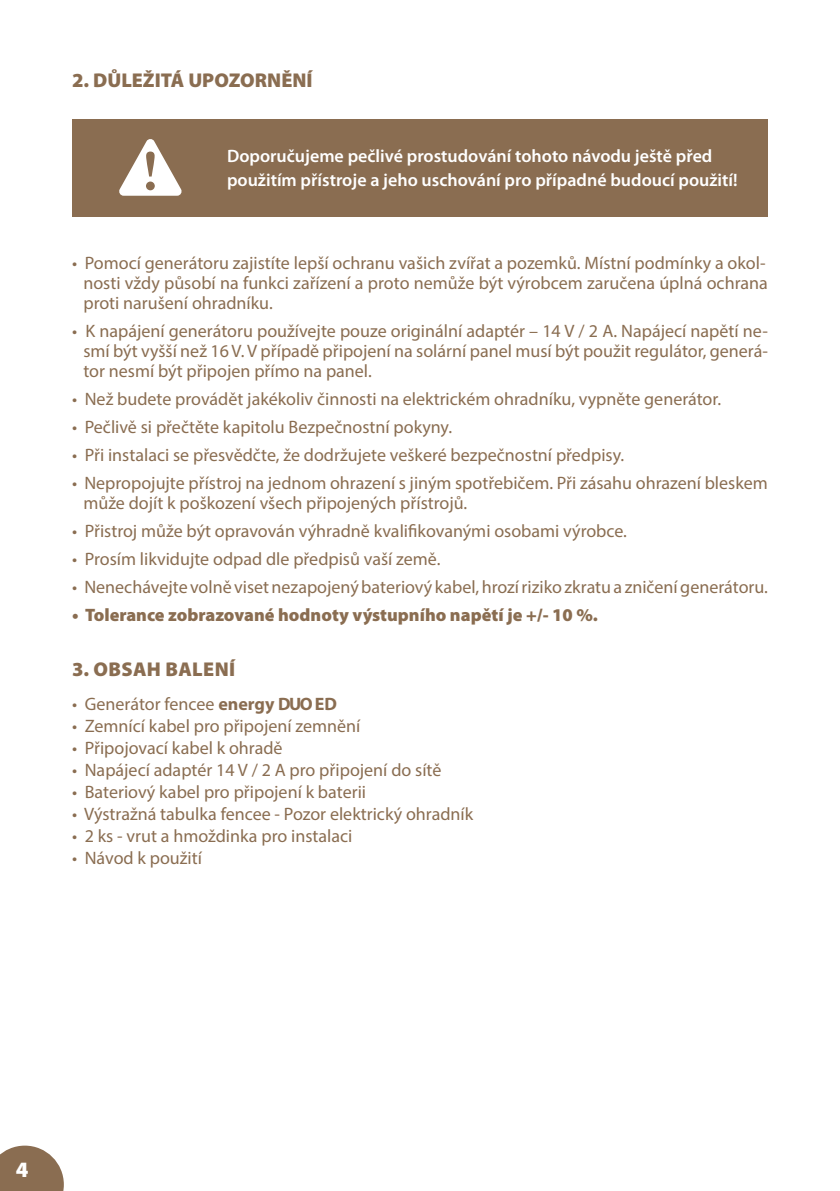
<style>
.page{position:relative;width:840px;height:1191px;background:#fff}
.page>*{position:absolute;margin:0;border:0;box-sizing:border-box;transform-origin:0 0}
.t1{font:900 22px "Myriad Pro";color:#fff}
.t2{font:900 20px "Myriad Pro";color:#8a6d51}
.t3{font:900 20px "Myriad Pro";letter-spacing:.02em;color:#8a6d51}
.t4{font:18px "Myriad Pro";color:#8a6d51}
.t5{font:600 18px "Myriad Pro";color:#fff}
.t6{font:900 18px "Myriad Pro";color:#8a6d51}
.s1{font-weight:700}
</style>
<div class="page">
<svg style="left:0;top:1145px;width:64px;height:46px;background:#9b836b"></svg>
<div style="left:72px;top:119px;width:695px;height:98px;background:#8a6d51"></div>
<svg style="left:119px;top:139px;width:63px;height:57px"></svg>
<p class="t2" style="left:72px;top:67px;width:242px">2. DŮLEŽITÁ UPOZORNĚNÍ</p>
<p class="t5" style="left:227px;top:144px;width:486px">Doporučujeme pečlivé prostudování tohoto návodu ještě před</p>
<p class="t5" style="left:227px;top:168px;width:512px">použitím přístroje a jeho uschování pro případné budoucí použití!</p>
<p class="t4" style="left:72px;top:251px;width:694px">• Pomocí generátoru zajistíte lepší ochranu vašich zvířat a pozemků. Místní podmínky a okol-</p>
<p class="t4" style="left:83px;top:271px;width:685px">nosti vždy působí na funkci zařízení a proto nemůže být výrobcem zaručena úplná ochrana</p>
<p class="t4" style="left:83px;top:291px;width:191px">proti narušení ohradníku.</p>
<p class="t4" style="left:72px;top:319px;width:697px">• K napájení generátoru používejte pouze originální adaptér – 14 V / 2 A. Napájecí napětí ne-</p>
<p class="t4" style="left:83px;top:339px;width:685px">smí být vyšší než 16 V. V případě připojení na solární panel musí být použit regulátor, generá-</p>
<p class="t4" style="left:83px;top:359px;width:290px">tor nesmí být připojen přímo na panel.</p>
<p class="t4" style="left:72px;top:387px;width:650px">• Než budete provádět jakékoliv činnosti na elektrickém ohradníku, vypněte generátor.</p>
<p class="t4" style="left:72px;top:415px;width:381px">• Pečlivě si přečtěte kapitolu Bezpečnostní pokyny.</p>
<p class="t4" style="left:72px;top:443px;width:553px">• Při instalaci se přesvědčte, že dodržujete veškeré bezpečnostní předpisy.</p>
<p class="t4" style="left:72px;top:471px;width:697px">• Nepropojujte přístroj na jednom ohrazení s jiným spotřebičem. Při zásahu ohrazení bleskem</p>
<p class="t4" style="left:83px;top:491px;width:385px">může dojít k poškození všech připojených přístrojů.</p>
<p class="t4" style="left:72px;top:519px;width:556px">• Přistroj může být opravován výhradně kvalifikovanými osobami výrobce.</p>
<p class="t4" style="left:72px;top:547px;width:370px">• Prosím likvidujte odpad dle předpisů vaší země.</p>
<p class="t4" style="left:72px;top:575px;width:697px">• Nenechávejte volně viset nezapojený bateriový kabel, hrozí riziko zkratu a zničení generátoru.</p>
<p class="t6" style="left:72px;top:603px;width:527px">• Tolerance zobrazované hodnoty výstupního napětí je +/- 10 %.</p>
<p class="t3" style="left:72px;top:655px;width:165px">3. OBSAH BALENÍ</p>
<p class="t4" style="left:72px;top:692px;width:266px">• Generátor fencee <span class="s1">energy DUO ED</span></p>
<p class="t4" style="left:72px;top:714px;width:289px">• Zemnící kabel pro připojení zemnění</p>
<p class="t4" style="left:72px;top:736px;width:212px">• Připojovací kabel k ohradě</p>
<p class="t4" style="left:72px;top:758px;width:370px">• Napájecí adaptér 14 V / 2 A pro připojení do sítě</p>
<p class="t4" style="left:72px;top:780px;width:295px">• Bateriový kabel pro připojení k baterii</p>
<p class="t4" style="left:72px;top:802px;width:402px">• Výstražná tabulka fencee - Pozor elektrický ohradník</p>
<p class="t4" style="left:72px;top:824px;width:281px">• 2 ks - vrut a hmoždinka pro instalaci</p>
<p class="t4" style="left:72px;top:846px;width:131px">• Návod k použití</p>
<p class="t1" style="left:16px;top:1154px;width:14px">4</p>
</div>
